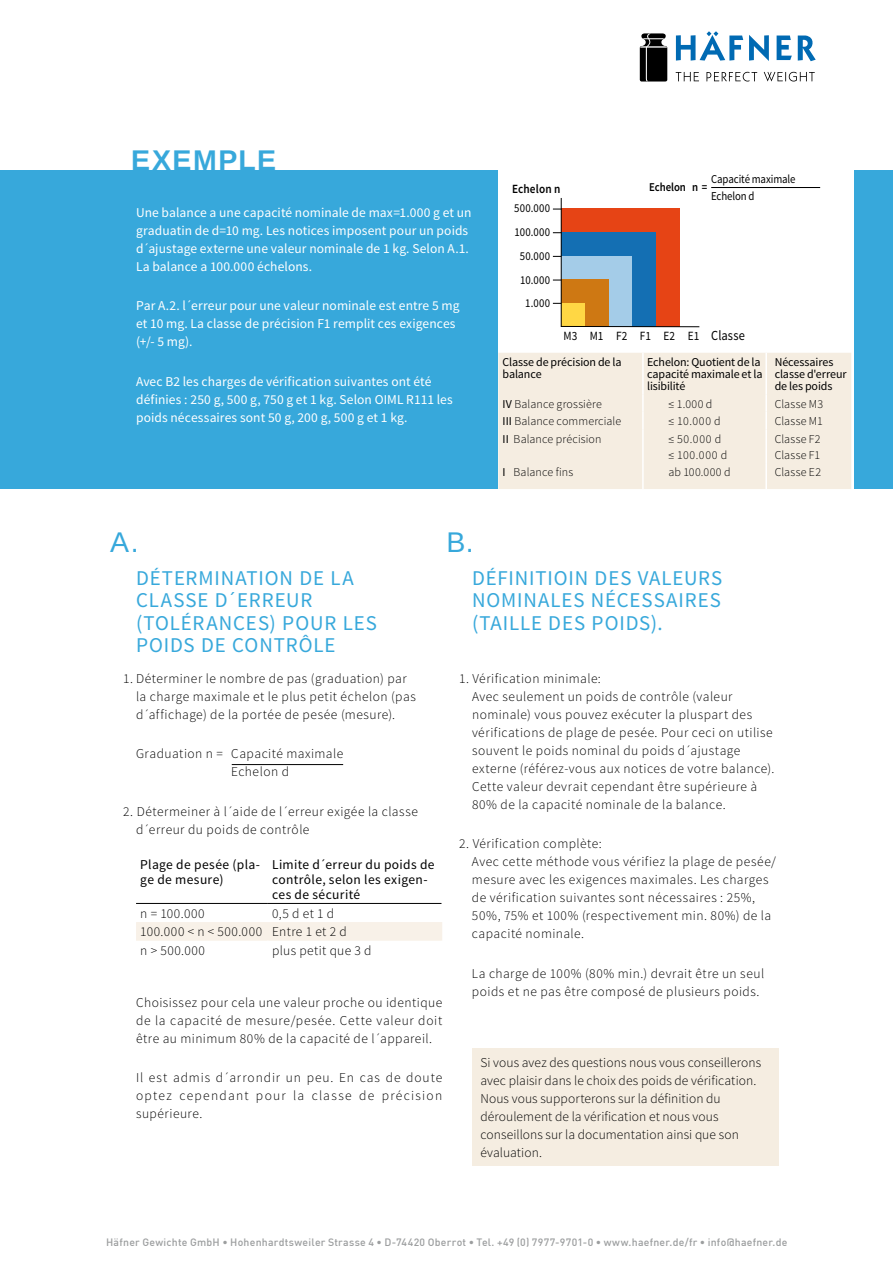
<style>
.page{position:relative;width:893px;height:1263px;background:#fff}
.page>*{position:absolute;margin:0;border:0;box-sizing:border-box;transform-origin:0 0}
.t1{font:700 28.5px "Arimo";letter-spacing:.055em;color:#37a8db}
.t2{font:28.5px "Arimo";color:#37a8db}
.t3{font:21px/22.5px "Source Sans Pro";letter-spacing:.04em;color:#37a8db}
.t4{font:13.8px "Source Sans Pro";letter-spacing:.01em;color:#000;scale:.9 1}
.t5{font:300 13.5px/18px "Source Sans Pro";letter-spacing:.035em;color:#000}
.t6{font:13.5px/18px "Source Sans Pro";letter-spacing:.005em;color:#fff}
.t7{font:300 13.5px/18px "Source Sans Pro";letter-spacing:.005em;color:#000}
.t8{font:13.5px/15px "Source Sans Pro";letter-spacing:.025em;color:#000}
.t9{font:12.6px "Source Sans Pro";letter-spacing:.005em;color:#000;scale:.9 1}
.t10{font:600 12.6px "Source Sans Pro";letter-spacing:.01em;color:#000;scale:.9 1}
.t11{font:300 12px/16.2px "Source Sans Pro";letter-spacing:.01em;color:#000}
.t12{font:12px/12px "Source Sans Pro";letter-spacing:-.01em;color:#000}
.t13{font:12px/23.7px "Source Sans Pro";letter-spacing:.03em;color:#000;text-align:right;scale:.9 1}
.t14{font:12px/16.5px "Source Sans Pro";letter-spacing:-.01em;color:#000;scale:.9 1}
.t15{font:300 12px/16.2px "Source Sans Pro";letter-spacing:.06em;color:#000}
.t16{font:600 12px "Source Sans Pro";letter-spacing:-.005em;color:#000;scale:.9 1}
.t17{font:500 10.5px "DIN Pro";letter-spacing:.025em;color:#9c9e9f}
.s1{font-weight:400}
</style>
<div class="page">
<svg style="left:676px;top:31px;width:67px;height:30px"></svg>
<svg style="left:749px;top:35px;width:20px;height:26px"></svg>
<svg style="left:777px;top:36px;width:15px;height:24px"></svg>
<svg style="left:798px;top:36px;width:18px;height:25px"></svg>
<svg style="left:640px;top:33px;width:27px;height:49px"></svg>
<svg style="left:676px;top:72px;width:23px;height:9px"></svg>
<svg style="left:706px;top:72px;width:51px;height:10px"></svg>
<svg style="left:764px;top:72px;width:51px;height:9px"></svg>
<div style="left:0;top:170px;width:893px;height:319px;background:#37a8db"></div>
<svg style="left:136px;top:903px;width:306px;height:38px"></svg>
<hr style="left:136px;top:903px;width:132px;height:1px;background:#000">
<hr style="left:268px;top:903px;width:173px;height:1px;background:#000">
<div style="left:472px;top:1048px;width:306px;height:117px;background:#f5ede1"></div>
<div style="left:498px;top:150px;width:356px;height:359px;background:#fff"></div>
<div style="left:561px;top:209px;width:118px;height:118px;background:#e64415"></div>
<div style="left:561px;top:232px;width:95px;height:95px;background:#146fb3"></div>
<div style="left:561px;top:256px;width:71px;height:71px;background:#a4cce8"></div>
<div style="left:561px;top:280px;width:47px;height:47px;background:#ce7813"></div>
<div style="left:561px;top:303px;width:24px;height:24px;background:#ffd744"></div>
<hr style="left:561px;top:198px;width:1px;height:129px;background:#000">
<hr style="left:561px;top:326px;width:138px;height:1px;background:#000">
<div style="left:498px;top:353px;width:353px;height:136px;background:#f5ede1"></div>
<hr style="left:642px;top:353px;width:2px;height:41px;background:#fff">
<hr style="left:765px;top:353px;width:2px;height:41px;background:#fff">
<svg style="left:642px;top:394px;width:2px;height:35px"></svg>
<svg style="left:765px;top:394px;width:2px;height:35px"></svg>
<hr style="left:642px;top:429px;width:2px;height:34px;background:#fff">
<hr style="left:765px;top:429px;width:2px;height:34px;background:#fff">
<hr style="left:642px;top:463px;width:2px;height:26px;background:#fff">
<hr style="left:765px;top:463px;width:2px;height:26px;background:#fff">
<hr style="left:711px;top:187px;width:109px;height:1px;background:#000">
<hr style="left:232px;top:764px;width:111px;height:1px;background:#000">
<h1 class="t1" style="left:131px;top:140px;width:147px">EXEMPLE</h1>
<p class="t6" style="left:136px;top:204px;width:337px">Une balance a une capacité nominale de max=1.000 g et un graduatin de d=10 mg. Les notices imposent pour un poids d´ajustage externe une valeur nominale de 1 kg. Selon A.1.<br>La balance a 100.000 échelons.</p>
<p class="t6" style="left:136px;top:297px;width:325px">Par A.2. l´erreur pour une valeur nominale est entre 5 mg et 10 mg. La classe de précision F1 remplit ces exigences (+/- 5 mg).</p>
<p class="t6" style="left:136px;top:372px;width:318px">Avec B2 les charges de vérification suivantes ont été définies : 250 g, 500 g, 750 g et 1 kg. Selon OIML R111 les poids nécessaires sont 50 g, 200 g, 500 g et 1 kg.</p>
<h1 class="t2" style="left:110px;top:524px;width:30px">A.</h1>
<h1 class="t2" style="left:446px;top:524px;width:29px">B.</h1>
<p class="t10" style="left:512px;top:181px;width:55px">Echelon n</p>
<p class="t13" style="left:514px;top:197px;width:42px">500.000<br>100.000<br>50.000<br>10.000<br>1.000</p>
<p class="t16" style="left:649px;top:180px;width:42px">Echelon</p>
<p class="t14" style="left:711px;top:171px;width:95px">Capacité maximale<br>Echelon d</p>
<p class="t16" style="left:692px;top:180px;width:19px">n =</p>
<p class="t9" style="left:564px;top:328px;width:152px">M3 M1 F2 F1 E2 E1</p>
<p class="t4" style="left:711px;top:326px;width:39px">Classe</p>
<p class="t12" style="left:503px;top:356px;width:120px">Classe de précision de la balance</p>
<p class="t12" style="left:647px;top:356px;width:117px">Echelon: Quotient de la capacité maximale et la lisibilité</p>
<p class="t12" style="left:775px;top:356px;width:73px">Nécessaires classe d'erreur de les poids</p>
<p class="t11" style="left:503px;top:395px;width:101px"><span class="s1">IV</span> Balance grossière</p>
<p class="t11" style="left:668px;top:395px;width:45px">≤ 1.000 d</p>
<p class="t11" style="left:775px;top:395px;width:50px">Classe M3</p>
<p class="t11" style="left:503px;top:413px;width:120px"><span class="s1">III</span> Balance commerciale</p>
<p class="t11" style="left:668px;top:413px;width:54px">≤ 10.000 d</p>
<p class="t11" style="left:775px;top:413px;width:50px">Classe M1</p>
<p class="t11" style="left:503px;top:430px;width:100px"><span class="s1">II</span> Balance précision</p>
<p class="t15" style="left:668px;top:430px;width:60px">≤ 50.000 d ≤ 100.000 d</p>
<p class="t11" style="left:775px;top:430px;width:47px">Classe F2<br>Classe F1</p>
<p class="t11" style="left:503px;top:464px;width:72px"><span class="s1">I</span> Balance fins</p>
<p class="t11" style="left:668px;top:464px;width:64px">ab 100.000 d</p>
<p class="t11" style="left:775px;top:464px;width:48px">Classe E2</p>
<h2 class="t3" style="left:136px;top:567px;width:242px">DÉTERMINATION DE LA<br>CLASSE D´ERREUR (TOLÉRANCES) POUR LES<br>POIDS DE CONTRÔLE</h2>
<p class="t5" style="left:136px;top:670px;width:281px;text-indent:-13px">1. Déterminer le nombre de pas (graduation) par la charge maximale et le plus petit échelon (pas d´affichage) de la portée de pesée (mesure).</p>
<p class="t5" style="left:231px;top:745px;width:113px;text-indent:-95px">Graduation n = Capacité maximale<br>Echelon d</p>
<p class="t5" style="left:136px;top:802px;width:283px;text-indent:-13px">2. Détermeiner à l´aide de l´erreur exigée la classe d´erreur du poids de contrôle</p>
<p class="t8" style="left:140px;top:857px;width:121px">Plage de pesée (pla&shy;ge de mesure)</p>
<p class="t8" style="left:272px;top:857px;width:164px">Limite d´erreur du poids de contrôle, selon les exigen&shy;ces de sécurité</p>
<p class="t5" style="left:140px;top:904px;width:66px">n = 100.000</p>
<p class="t5" style="left:140px;top:904px;width:208px;line-height:18.6px;text-indent:132px">0,5 d et 1 d<br>100.000 &lt; n &lt; 500.000 Entre 1 et 2 d n &gt; 500.000</p>
<p class="t5" style="left:272px;top:942px;width:101px">plus petit que 3 d</p>
<p class="t5" style="left:136px;top:994px;width:308px;text-align:justify">Choisissez pour cela une valeur proche ou identique de la capacité de mesure/pesée. Cette valeur doit être au minimum 80% de la capacité de l´appareil.</p>
<p class="t5" style="left:136px;top:1069px;width:308px;text-align:justify">Il est admis d´arrondir un peu. En cas de doute optez cependant pour la classe de précision supérieure.</p>
<h2 class="t3" style="left:472px;top:567px;width:252px;text-align:justify">DÉFINITIOIN DES VALEURS NOMINALES NÉCESSAIRES (TAILLE DES POIDS).</h2>
<p class="t5" style="left:472px;top:670px;width:304px;text-indent:-13px">1. Vérification minimale:<br>Avec seulement un poids de contrôle (valeur nominale) vous pouvez exécuter la pluspart des vérifications de plage de pesée. Pour ceci on utilise souvent le poids nominal du poids d´ajustage externe (référez-vous aux notices de votre balance).<br>Cette valeur devrait cependant être supérieure à 80% de la capacité nominale de la balance.</p>
<p class="t5" style="left:472px;top:835px;width:306px;text-indent:-13px">2. Vérification complète:<br>Avec cette méthode vous vérifiez la plage de pesée/ mesure avec les exigences maximales. Les charges de vérification suivantes sont nécessaires : 25%, 50%, 75% et 100% (respectivement min. 80%) de la capacité nominale.</p>
<p class="t5" style="left:472px;top:964px;width:294px">La charge de 100% (80% min.) devrait être un seul poids et ne pas être composé de plusieurs poids.</p>
<p class="t7" style="left:480px;top:1054px;width:282px">Si vous avez des questions nous vous conseillerons avec plaisir dans le choix des poids de vérification.<br>Nous vous supporterons sur la définition du déroulement de la vérification et nous vous conseillons sur la documentation ainsi que son évaluation.</p>
<p class="t17" style="left:106px;top:1235px;width:683px">Häfner Gewichte GmbH • Hohenhardtsweiler Strasse 4 • D-74420 Oberrot • Tel. +49 (0) 7977-9701-0 • www.haefner.de/fr • info@haefner.de</p>
</div>
